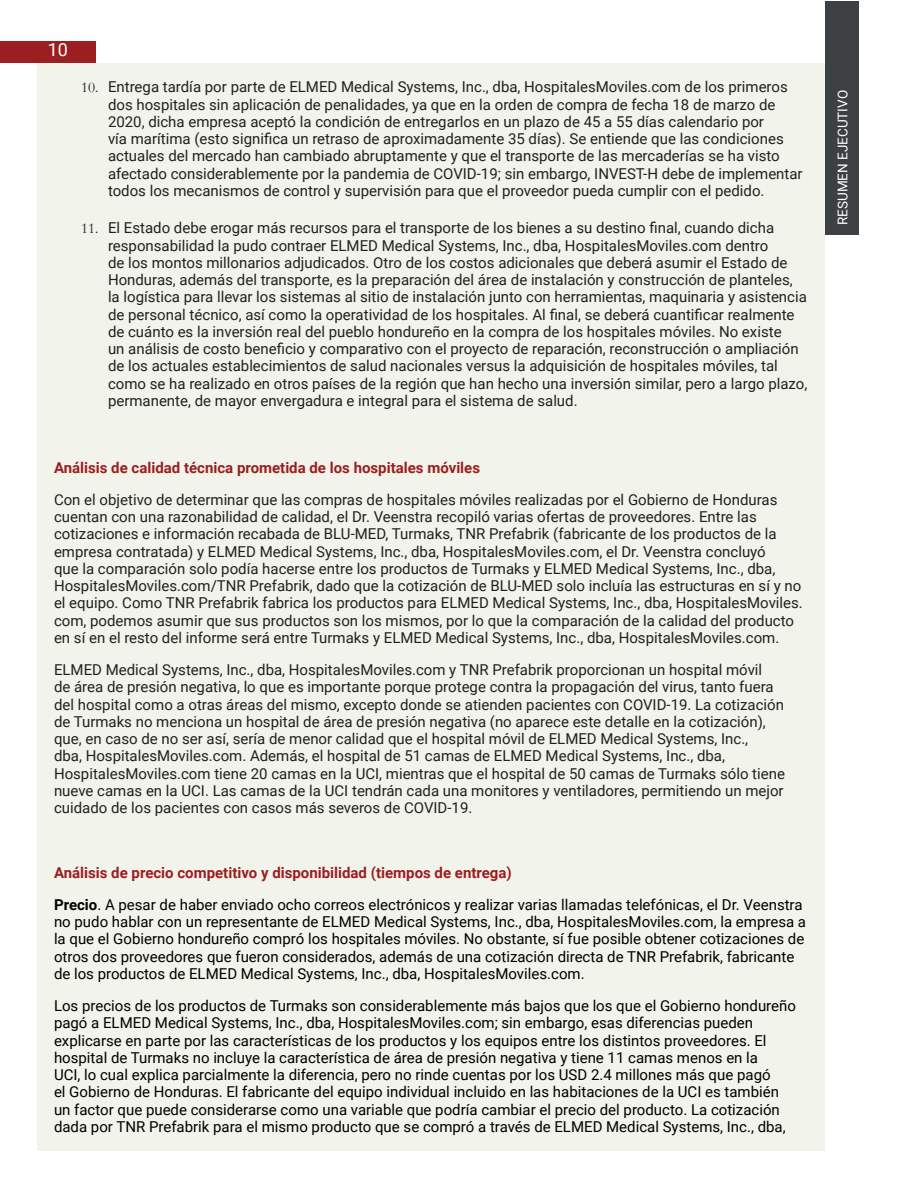
<style>
.page{position:relative;width:918px;height:1188px;background:#fff}
.page>*{position:absolute;margin:0;border:0;box-sizing:border-box;transform-origin:0 0}
.t1{font:18px "Roboto";color:#fff}
.t2{font:15px/17.2px "Roboto";color:#231f20}
.t3{font:15px/17.2px "Roboto";color:#000}
.t4{font:700 15px "Roboto";color:#9b1e20}
.t5{font:13.5px "Roboto";color:#fff}
.s1{font-family:"Garamond"}
.s2{font-weight:700}
</style>
<div class="page">
<div style="left:826px;top:1px;width:33px;height:234px;background:#3c4043"></div>
<div style="left:0;top:41px;width:96px;height:22px;background:#9b1e20"></div>
<div style="left:37px;top:63px;width:788px;height:1088px;background:#f2f3eb"></div>
<p class="t1" style="left:48px;top:37px;width:22px">10</p>
<p class="t2" style="left:108px;top:78px;width:696px;text-indent:-27px"><span class="s1">10.</span> Entrega tardía por parte de ELMED Medical Systems, Inc., dba, HospitalesMoviles.com de los primeros dos hospitales sin aplicación de penalidades, ya que en la orden de compra de fecha 18 de marzo de 2020, dicha empresa aceptó la condición de entregarlos en un plazo de 45 a 55 días calendario por<br>vía marítima (esto significa un retraso de aproximadamente 35 días). Se entiende que las condiciones actuales del mercado han cambiado abruptamente y que el transporte de las mercaderías se ha visto afectado considerablemente por la pandemia de COVID-19; sin embargo, INVEST-H debe de implementar todos los mecanismos de control y supervisión para que el proveedor pueda cumplir con el pedido.</p>
<p class="t2" style="left:108px;top:219px;width:701px;text-indent:-27px"><span class="s1">11.</span> El Estado debe erogar más recursos para el transporte de los bienes a su destino final, cuando dicha responsabilidad la pudo contraer ELMED Medical Systems, Inc., dba, HospitalesMoviles.com dentro<br>de los montos millonarios adjudicados. Otro de los costos adicionales que deberá asumir el Estado de Honduras, además del transporte, es la preparación del área de instalación y construcción de planteles, la logística para llevar los sistemas al sitio de instalación junto con herramientas, maquinaria y asistencia de personal técnico, así como la operatividad de los hospitales. Al final, se deberá cuantificar realmente de cuánto es la inversión real del pueblo hondureño en la compra de los hospitales móviles. No existe<br>un análisis de costo beneficio y comparativo con el proyecto de reparación, reconstrucción o ampliación de los actuales establecimientos de salud nacionales versus la adquisición de hospitales móviles, tal como se ha realizado en otros países de la región que han hecho una inversión similar, pero a largo plazo, permanente, de mayor envergadura e integral para el sistema de salud.</p>
<p class="t4" style="left:54px;top:457px;width:428px">Análisis de calidad técnica prometida de los hospitales móviles</p>
<p class="t2" style="left:54px;top:490px;width:750px">Con el objetivo de determinar que las compras de hospitales móviles realizadas por el Gobierno de Honduras cuentan con una razonabilidad de calidad, el Dr. Veenstra recopiló varias ofertas de proveedores. Entre las cotizaciones e información recabada de BLU-MED, Turmaks, TNR Prefabrik (fabricante de los productos de la empresa contratada) y ELMED Medical Systems, Inc., dba, HospitalesMoviles.com, el Dr. Veenstra concluyó<br>que la comparación solo podía hacerse entre los productos de Turmaks y ELMED Medical Systems, Inc., dba, HospitalesMoviles.com/TNR Prefabrik, dado que la cotización de BLU-MED solo incluía las estructuras en sí y no el equipo. Como TNR Prefabrik fabrica los productos para ELMED Medical Systems, Inc., dba, HospitalesMoviles. com, podemos asumir que sus productos son los mismos, por lo que la comparación de la calidad del producto en sí en el resto del informe será entre Turmaks y ELMED Medical Systems, Inc., dba, HospitalesMoviles.com.</p>
<p class="t2" style="left:54px;top:660px;width:733px">ELMED Medical Systems, Inc., dba, HospitalesMoviles.com y TNR Prefabrik proporcionan un hospital móvil<br>de área de presión negativa, lo que es importante porque protege contra la propagación del virus, tanto fuera del hospital como a otras áreas del mismo, excepto donde se atienden pacientes con COVID-19. La cotización de Turmaks no menciona un hospital de área de presión negativa (no aparece este detalle en la cotización), que, en caso de no ser así, sería de menor calidad que el hospital móvil de ELMED Medical Systems, Inc.,<br>dba, HospitalesMoviles.com. Además, el hospital de 51 camas de ELMED Medical Systems, Inc., dba, HospitalesMoviles.com tiene 20 camas en la UCI, mientras que el hospital de 50 camas de Turmaks sólo tiene nueve camas en la UCI. Las camas de la UCI tendrán cada una monitores y ventiladores, permitiendo un mejor cuidado de los pacientes con casos más severos de COVID-19.</p>
<p class="t4" style="left:54px;top:862px;width:459px">Análisis de precio competitivo y disponibilidad (tiempos de entrega)</p>
<p class="t3" style="left:54px;top:895px;width:754px"><span class="s2">Precio</span>. A pesar de haber enviado ocho correos electrónicos y realizar varias llamadas telefónicas, el Dr. Veenstra no pudo hablar con un representante de ELMED Medical Systems, Inc., dba, HospitalesMoviles.com, la empresa a la que el Gobierno hondureño compró los hospitales móviles. No obstante, sí fue posible obtener cotizaciones de otros dos proveedores que fueron considerados, además de una cotización directa de TNR Prefabrik, fabricante de los productos de ELMED Medical Systems, Inc., dba, HospitalesMoviles.com.</p>
<p class="t3" style="left:54px;top:996px;width:743px">Los precios de los productos de Turmaks son considerablemente más bajos que los que el Gobierno hondureño pagó a ELMED Medical Systems, Inc., dba, HospitalesMoviles.com; sin embargo, esas diferencias pueden explicarse en parte por las características de los productos y los equipos entre los distintos proveedores. El hospital de Turmaks no incluye la característica de área de presión negativa y tiene 11 camas menos en la<br>UCI, lo cual explica parcialmente la diferencia, pero no rinde cuentas por los USD 2.4 millones más que pagó<br>el Gobierno de Honduras. El fabricante del equipo individual incluido en las habitaciones de la UCI es también un factor que puede considerarse como una variable que podría cambiar el precio del producto. La cotización dada por TNR Prefabrik para el mismo producto que se compró a través de ELMED Medical Systems, Inc., dba,</p>
<p class="t5" style="left:833px;top:225px;width:137px;rotate:-90deg">RESUMEN EJECUTIVO</p>
</div>
